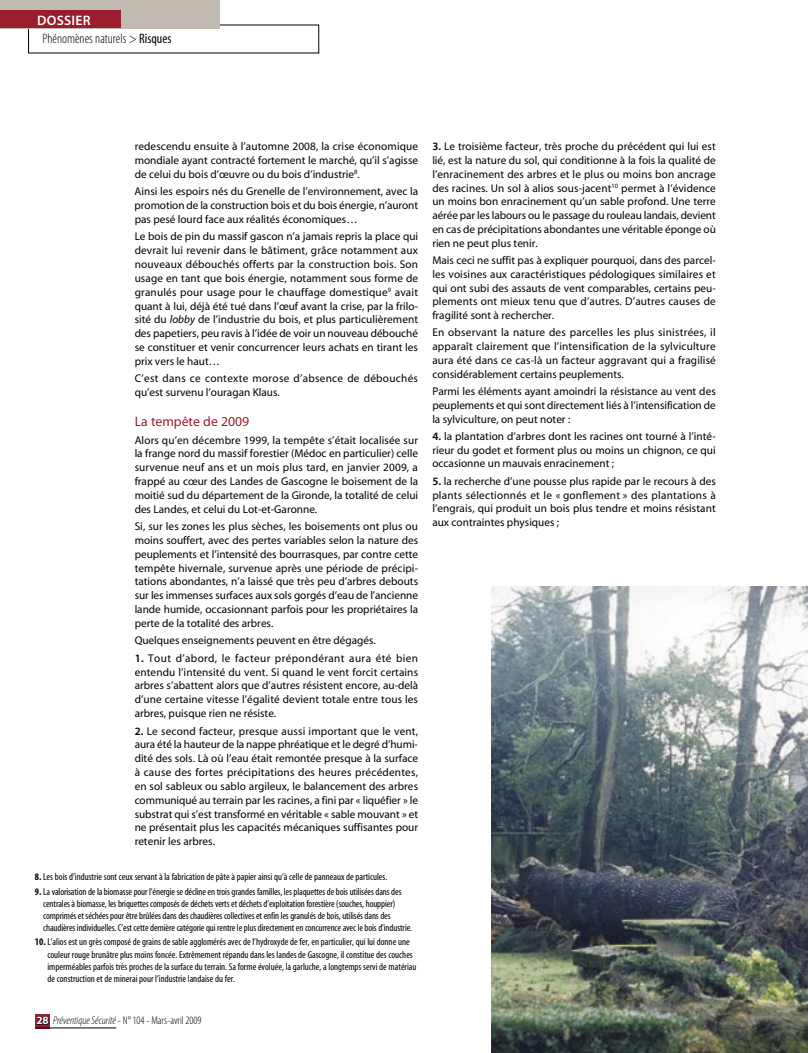
<style>
.page{position:relative;width:808px;height:1053px;background:#fff}
.page>*{position:absolute;margin:0;border:0;box-sizing:border-box;transform-origin:0 0}
.t1{font:13.75px "Myriad MM 215 300";color:#000}
.t2{font:13.75px "Myriad MM 400 600";color:#9b1d2d}
.t3{font:13.75px "Myriad MM 565 600";letter-spacing:.02em;color:#fff}
.t4{font:11.25px/13.9px "Myriad MM 400 600";color:#000;text-align:justify}
.t5{font:11.25px/13.9px "Myriad MM 400 600";letter-spacing:.025em;color:#000}
.t6{font:11.25px "Myriad MM 215 300";color:#000}
.t7{font:10px/12.2px "Myriad MM 400 300";color:#000}
.s1{font-family:"Myriad MM 400 300"}
.s2{font-family:"Myriad MM It 400 600"}
.s3{font-family:"Myriad MM 565 600"}
.s4{font-family:"Myriad MM 700 300"}
.s5{font-family:"Myriad MM 700 600";color:#fff}
.s6{font-family:"Myriad MM It 215 300"}
</style>
<div class="page">
<img style="left:492px;top:586px;width:316px;height:466px">
<svg style="left:35px;top:1014px;width:15px;height:13px"></svg>
<div style="left:0;top:0;width:220px;height:28px;background:#c0bab0"></div>
<div style="left:0;top:11px;width:120px;height:17px;background:#9b1d2d"></div>
<hr style="left:35px;top:1027px;width:81px;height:1px;background:#000">
<svg style="left:36px;top:1015px;width:13px;height:9px"></svg>
<p class="t3" style="left:37px;top:14px;width:55px">DOSSIER</p>
<p class="t1" style="left:43px;top:32px;width:130px">Phénomènes naturels &gt; <span class="s1">Risques</span></p>
<p class="t4" style="left:135px;top:140px;width:285px">redescendu ensuite à l’automne 2008, la crise économique mondiale ayant contracté fortement le marché, qu’il s’agisse de celui du bois d’œuvre ou du bois d’industrie<sup>8</sup>.</p>
<p class="t4" style="left:135px;top:185px;width:285px">Ainsi les espoirs nés du Grenelle de l’environnement, avec la promotion de la construction bois et du bois énergie, n’auront pas pesé lourd face aux réalités économiques…</p>
<p class="t4" style="left:135px;top:230px;width:285px">Le bois de pin du massif gascon n’a jamais repris la place qui devrait lui revenir dans le bâtiment, grâce notamment aux nouveaux débouchés offerts par la construction bois. Son usage en tant que bois énergie, notamment sous forme de granulés pour usage pour le chauffage domestique<sup>9</sup> avait quant à lui, déjà été tué dans l’œuf avant la crise, par la frilo&shy;sité du <span class="s2">lobby</span> de l’industrie du bois, et plus particulièrement des papetiers, peu ravis à l’idée de voir un nouveau débouché se constituer et venir concurrencer leurs achats en tirant les prix vers le haut…</p>
<p class="t5" style="left:135px;top:372px;width:285px">C’est dans ce contexte morose d’absence de débouchés qu’est survenu l’ouragan Klaus.</p>
<p class="t2" style="left:135px;top:415px;width:116px">La tempête de 2009</p>
<p class="t4" style="left:135px;top:433px;width:285px">Alors qu’en décembre 1999, la tempête s’était localisée sur la frange nord du massif forestier (Médoc en particulier) celle survenue neuf ans et un mois plus tard, en janvier 2009, a frappé au cœur des Landes de Gascogne le boisement de la moitié sud du département de la Gironde, la totalité de celui des Landes, et celui du Lot-et-Garonne.</p>
<p class="t4" style="left:135px;top:520px;width:285px">Si, sur les zones les plus sèches, les boisements ont plus ou moins souffert, avec des pertes variables selon la nature des peuplements et l’intensité des bourrasques, par contre cette tempête hivernale, survenue après une période de précipi&shy;tations abondantes, n’a laissé que très peu d’arbres debouts sur les immenses surfaces aux sols gorgés d’eau de l’ancienne lande humide, occasionnant parfois pour les propriétaires la perte de la totalité des arbres.</p>
<p class="t4" style="left:135px;top:634px;width:243px">Quelques enseignements peuvent en être dégagés.</p>
<p class="t4" style="left:135px;top:651px;width:285px"><span class="s3">1.</span> Tout d’abord, le facteur prépondérant aura été bien entendu l’intensité du vent. Si quand le vent forcit certains arbres s’abattent alors que d’autres résistent encore, au-delà d’une certaine vitesse l’égalité devient totale entre tous les arbres, puisque rien ne résiste.</p>
<p class="t4" style="left:135px;top:724px;width:285px"><span class="s3">2.</span> Le second facteur, presque aussi important que le vent, aura été la hauteur de la nappe phréatique et le degré d’humi&shy;dité des sols. Là où l’eau était remontée presque à la surface à cause des fortes précipitations des heures précédentes, en sol sableux ou sablo argileux, le balancement des arbres communiqué au terrain par les racines, a fini par « liquéfier » le substrat qui s’est transformé en véritable « sable mouvant » et ne présentait plus les capacités mécaniques suffisantes pour retenir les arbres.</p>
<p class="t7" style="left:35px;top:871px;width:354px"><span class="s4">8.</span> Les bois d’industrie sont ceux servant à la fabrication de pâte à papier ainsi qu’à celle de panneaux de particules.</p>
<p class="t7" style="left:43px;top:885px;width:370px;text-indent:-8px"><span class="s4">9.</span> La valorisation de la biomasse pour l’énergie se décline en trois grandes familles, les plaquettes de bois utilisées dans des centrales à biomasse, les briquettes composés de déchets verts et déchets d’exploitation forestière (souches, houppier) comprimés et séchées pour être brûlées dans des chaudières collectives et enfin les granulés de bois, utilisés dans des chaudières individuelles. C’est cette dernière catégorie qui rentre le plus directement en concurrence avec le bois d’industrie.</p>
<p class="t7" style="left:47px;top:936px;width:371px;text-indent:-13px"><span class="s4">10.</span> L’alios est un grès composé de grains de sable agglomérés avec de l’hydroxyde de fer, en particulier, qui lui donne une couleur rouge brunâtre plus moins foncée. Extrêmement répandu dans les landes de Gascogne, il constitue des couches imperméables parfois très proches de la surface du terrain. Sa forme évoluée, la garluche, a longtemps servi de matériau de construction et de minerai pour l’industrie landaise du fer.</p>
<p class="t6" style="left:37px;top:1014px;width:167px"><span class="s5">28</span> <span class="s6">Préventique Sécurité</span> - N° 104 - Mars-avril 2009</p>
<p class="t4" style="left:432px;top:140px;width:285px"><span class="s3">3.</span> Le troisième facteur, très proche du précédent qui lui est lié, est la nature du sol, qui conditionne à la fois la qualité de l’enracinement des arbres et le plus ou moins bon ancrage des racines. Un sol à alios sous-jacent<sup>10</sup> permet à l’évidence un moins bon enracinement qu’un sable profond. Une terre aérée par les labours ou le passage du rouleau landais, devient en cas de précipitations abondantes une véritable éponge où rien ne peut plus tenir.</p>
<p class="t4" style="left:432px;top:254px;width:285px">Mais ceci ne suffit pas à expliquer pourquoi, dans des parcel&shy;les voisines aux caractéristiques pédologiques similaires et qui ont subi des assauts de vent comparables, certains peu&shy;plements ont mieux tenu que d’autres. D’autres causes de fragilité sont à rechercher.</p>
<p class="t4" style="left:432px;top:326px;width:285px">En observant la nature des parcelles les plus sinistrées, il apparaît clairement que l’intensification de la sylviculture aura été dans ce cas-là un facteur aggravant qui a fragilisé considérablement certains peuplements.</p>
<p class="t4" style="left:432px;top:385px;width:285px">Parmi les éléments ayant amoindri la résistance au vent des peuplements et qui sont directement liés à l’intensification de la sylviculture, on peut noter :</p>
<p class="t4" style="left:432px;top:430px;width:285px"><span class="s3">4.</span> la plantation d’arbres dont les racines ont tourné à l’inté&shy;rieur du godet et forment plus ou moins un chignon, ce qui occasionne un mauvais enracinement ;</p>
<p class="t4" style="left:432px;top:474px;width:285px"><span class="s3">5.</span> la recherche d’une pousse plus rapide par le recours à des plants sélectionnés et le « gonflement » des plantations à l’engrais, qui produit un bois plus tendre et moins résistant aux contraintes physiques ;</p>
</div>
